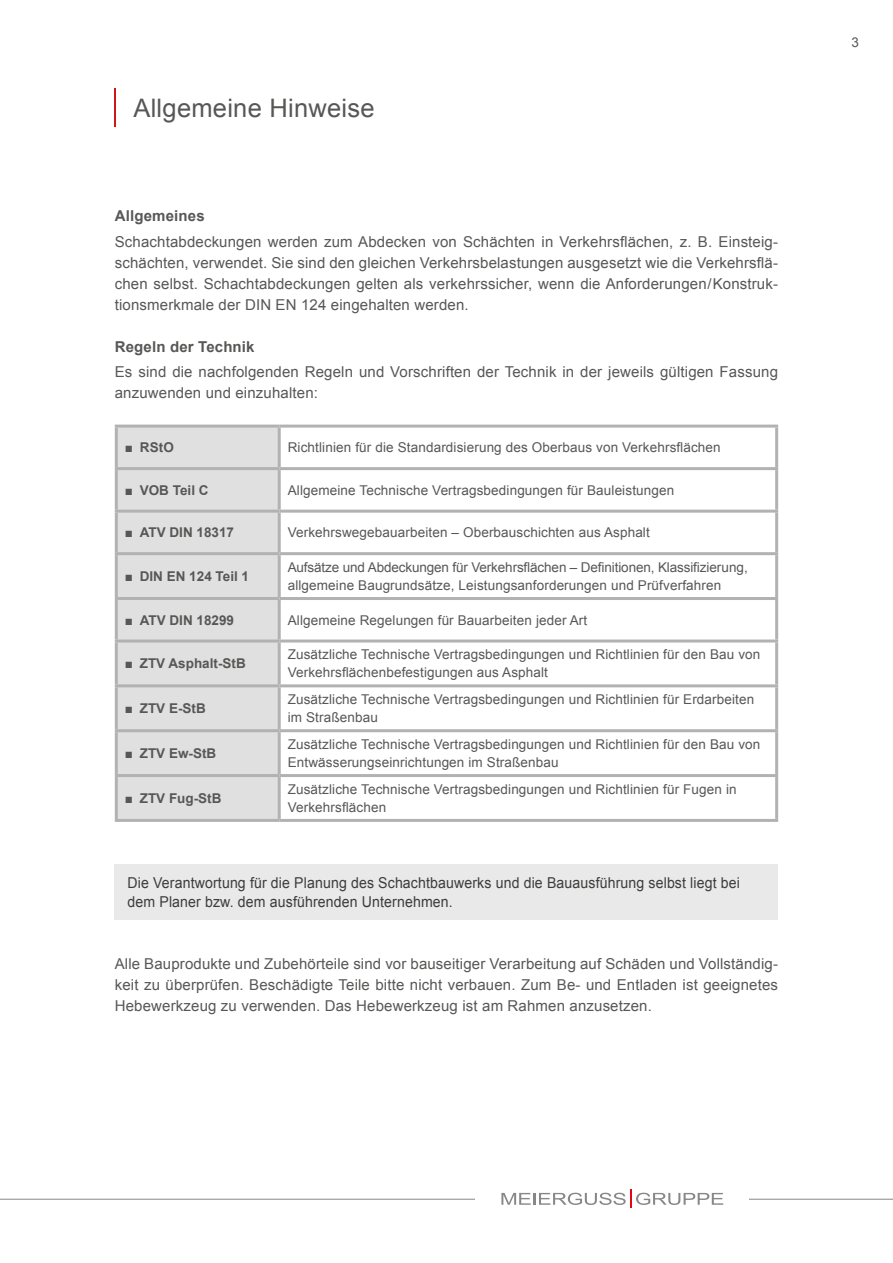
<style>
.page{position:relative;width:893px;height:1263px;background:#fff}
.page>*{position:absolute;margin:0;border:0;box-sizing:border-box;transform-origin:0 0}
.t1{font:25.5px "Arial";letter-spacing:.01em;color:#575756}
.t2{font:15px/21px "Arial";letter-spacing:.01em;color:#575756;text-align:justify}
.Tabulator{font:15px/19.5px "Arial";letter-spacing:.01em;color:#3c3c3b;scale:.94 1}
.t3{font:700 15px "Arial";letter-spacing:.01em;color:#575756}
.Arial_bold{font:13.5px/18px "Arial";letter-spacing:.01em;color:#575756}
.Arial_bold-2{font:700 13.5px "Arial";color:#575756}
</style>
<div class="page">
<hr style="left:0;top:1199px;width:893px;height:1px;background:#878787">
<div style="left:475px;top:1186px;width:274px;height:22px;background:#fff"></div>
<svg style="left:501px;top:1189px;width:222px;height:19px"></svg>
<hr style="left:115px;top:88px;width:1px;height:38px;background:#cd1719">
<div style="left:118px;top:428px;width:160px;height:391px;background:#e0e0e0"></div>
<hr style="left:115px;top:425px;width:164px;height:3px;background:#b3b2b2">
<hr style="left:115px;top:428px;width:3px;height:39px;background:#b3b2b2">
<hr style="left:279px;top:425px;width:499px;height:3px;background:#b3b2b2">
<hr style="left:278px;top:428px;width:3px;height:39px;background:#b3b2b2">
<hr style="left:775px;top:428px;width:3px;height:39px;background:#b3b2b2">
<hr style="left:115px;top:467px;width:164px;height:3px;background:#b3b2b2">
<hr style="left:115px;top:470px;width:3px;height:40px;background:#b3b2b2">
<hr style="left:279px;top:467px;width:499px;height:3px;background:#b3b2b2">
<hr style="left:278px;top:470px;width:3px;height:40px;background:#b3b2b2">
<hr style="left:775px;top:470px;width:3px;height:40px;background:#b3b2b2">
<hr style="left:115px;top:510px;width:164px;height:3px;background:#b3b2b2">
<hr style="left:115px;top:513px;width:3px;height:39px;background:#b3b2b2">
<hr style="left:279px;top:510px;width:499px;height:3px;background:#b3b2b2">
<hr style="left:278px;top:513px;width:3px;height:39px;background:#b3b2b2">
<hr style="left:775px;top:513px;width:3px;height:39px;background:#b3b2b2">
<hr style="left:115px;top:552px;width:164px;height:3px;background:#b3b2b2">
<hr style="left:115px;top:555px;width:3px;height:42px;background:#b3b2b2">
<hr style="left:279px;top:552px;width:499px;height:3px;background:#b3b2b2">
<hr style="left:278px;top:555px;width:3px;height:42px;background:#b3b2b2">
<hr style="left:775px;top:555px;width:3px;height:42px;background:#b3b2b2">
<hr style="left:115px;top:597px;width:164px;height:3px;background:#b3b2b2">
<hr style="left:115px;top:600px;width:3px;height:39px;background:#b3b2b2">
<hr style="left:279px;top:597px;width:499px;height:3px;background:#b3b2b2">
<hr style="left:278px;top:600px;width:3px;height:39px;background:#b3b2b2">
<hr style="left:775px;top:600px;width:3px;height:39px;background:#b3b2b2">
<hr style="left:115px;top:639px;width:164px;height:3px;background:#b3b2b2">
<hr style="left:115px;top:642px;width:3px;height:42px;background:#b3b2b2">
<hr style="left:279px;top:639px;width:499px;height:3px;background:#b3b2b2">
<hr style="left:278px;top:642px;width:3px;height:42px;background:#b3b2b2">
<hr style="left:775px;top:642px;width:3px;height:42px;background:#b3b2b2">
<hr style="left:115px;top:684px;width:164px;height:3px;background:#b3b2b2">
<hr style="left:115px;top:687px;width:3px;height:42px;background:#b3b2b2">
<hr style="left:279px;top:684px;width:499px;height:3px;background:#b3b2b2">
<hr style="left:278px;top:687px;width:3px;height:42px;background:#b3b2b2">
<hr style="left:775px;top:687px;width:3px;height:42px;background:#b3b2b2">
<hr style="left:115px;top:729px;width:164px;height:3px;background:#b3b2b2">
<hr style="left:115px;top:732px;width:3px;height:42px;background:#b3b2b2">
<hr style="left:279px;top:729px;width:499px;height:3px;background:#b3b2b2">
<hr style="left:278px;top:732px;width:3px;height:42px;background:#b3b2b2">
<hr style="left:775px;top:732px;width:3px;height:42px;background:#b3b2b2">
<hr style="left:115px;top:774px;width:164px;height:3px;background:#b3b2b2">
<hr style="left:115px;top:777px;width:3px;height:42px;background:#b3b2b2">
<hr style="left:279px;top:774px;width:499px;height:3px;background:#b3b2b2">
<hr style="left:278px;top:777px;width:3px;height:42px;background:#b3b2b2">
<hr style="left:775px;top:777px;width:3px;height:42px;background:#b3b2b2">
<hr style="left:115px;top:819px;width:164px;height:3px;background:#b3b2b2">
<hr style="left:279px;top:819px;width:499px;height:3px;background:#b3b2b2">
<div style="left:115px;top:864px;width:663px;height:56px;background:#e9e9e9"></div>
<p class="t1" style="left:133px;top:91px;width:243px">Allgemeine Hinweise</p>
<p class="t3" style="left:115px;top:206px;width:91px">Allgemeines</p>
<p class="t2" style="left:115px;top:231px;width:665px">Schachtabdeckungen werden zum Abdecken von Schächten in Verkehrsflächen, z. B. Einsteig&shy;schächten, verwendet. Sie sind den gleichen Verkehrsbelastungen ausgesetzt wie die Verkehrsflä&shy;chen selbst. Schachtabdeckungen gelten als verkehrssicher, wenn die Anforderungen/Konstruk&shy;tionsmerkmale der DIN EN 124 eingehalten werden.</p>
<p class="t3" style="left:115px;top:337px;width:141px">Regeln der Technik</p>
<p class="t2" style="left:115px;top:361px;width:665px">Es sind die nachfolgenden Regeln und Vorschriften der Technik in der jeweils gültigen Fassung anzuwenden und einzuhalten:</p>
<p class="Arial_bold-2" style="left:125px;top:439px;width:51px">■ RStO</p>
<p class="Arial_bold" style="left:288px;top:439px;width:434px">Richtlinien für die Standardisierung des Oberbaus von Verkehrsflächen</p>
<p class="Arial_bold-2" style="left:125px;top:481px;width:85px">■ VOB Teil C</p>
<p class="Arial_bold" style="left:288px;top:481px;width:388px">Allgemeine Technische Vertragsbedingungen für Bauleistungen</p>
<p class="Arial_bold-2" style="left:125px;top:524px;width:111px">■ ATV DIN 18317</p>
<p class="Arial_bold" style="left:288px;top:524px;width:364px">Verkehrswegebauarbeiten – Oberbauschichten aus Asphalt</p>
<p class="Arial_bold-2" style="left:125px;top:567px;width:126px">■ DIN EN 124 Teil 1</p>
<p class="Arial_bold" style="left:288px;top:558px;width:462px">Aufsätze und Abdeckungen für Verkehrsflächen – Definitionen, Klassifizierung, allgemeine Baugrundsätze, Leistungsanforderungen und Prüfverfahren</p>
<p class="Arial_bold-2" style="left:125px;top:611px;width:111px">■ ATV DIN 18299</p>
<p class="Arial_bold" style="left:288px;top:611px;width:301px">Allgemeine Regelungen für Bauarbeiten jeder Art</p>
<p class="Arial_bold-2" style="left:125px;top:655px;width:122px">■ ZTV Asphalt-StB</p>
<p class="Arial_bold" style="left:288px;top:646px;width:474px">Zusätzliche Technische Vertragsbedingungen und Richtlinien für den Bau von<br>Verkehrsflächenbefestigungen aus Asphalt</p>
<p class="Arial_bold-2" style="left:125px;top:699px;width:83px">■ ZTV E-StB</p>
<p class="Arial_bold" style="left:288px;top:691px;width:468px">Zusätzliche Technische Vertragsbedingungen und Richtlinien für Erdarbeiten im Straßenbau</p>
<p class="Arial_bold-2" style="left:125px;top:744px;width:93px">■ ZTV Ew-StB</p>
<p class="Arial_bold" style="left:288px;top:735px;width:474px">Zusätzliche Technische Vertragsbedingungen und Richtlinien für den Bau von<br>Entwässerungseinrichtungen im Straßenbau</p>
<p class="Arial_bold-2" style="left:125px;top:789px;width:98px">■ ZTV Fug-StB</p>
<p class="Arial_bold" style="left:288px;top:780px;width:450px">Zusätzliche Technische Vertragsbedingungen und Richtlinien für Fugen in<br>Verkehrsflächen</p>
<p class="Tabulator" style="left:128px;top:873px;width:653px">Die Verantwortung für die Planung des Schachtbauwerks und die Bauausführung selbst liegt bei dem Planer bzw. dem ausführenden Unternehmen.</p>
<p class="t2" style="left:115px;top:954px;width:665px">Alle Bauprodukte und Zubehörteile sind vor bauseitiger Verarbeitung auf Schäden und Vollständig&shy;keit zu überprüfen. Beschädigte Teile bitte nicht verbauen. Zum Be- und Entladen ist geeignetes Hebewerkzeug zu verwenden. Das Hebewerkzeug ist am Rahmen anzusetzen.</p>
<p class="Arial_bold" style="left:851px;top:33px;width:9px">3</p>
</div>
